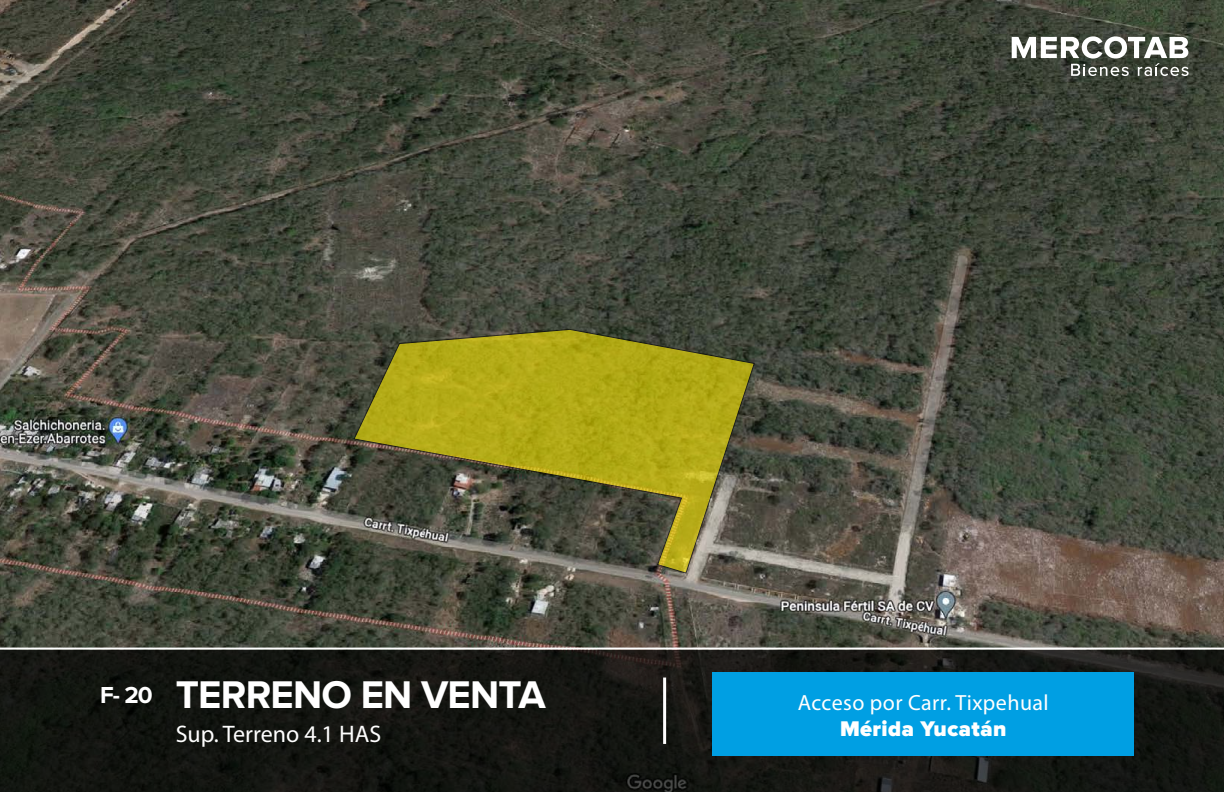
<style>
.page{position:relative;width:1224px;height:792px;background:#fff}
.page>*{position:absolute;margin:0;border:0;box-sizing:border-box;transform-origin:0 0}
.t1{font:700 40px "Proxima Nova";letter-spacing:-.02em;color:#fff}
.t2{font:24px "Myriad Pro";color:#fff}
.t3{font:700 24px "Proxima Nova";color:#fff}
.t4{font:22px "Myriad Pro";letter-spacing:.02em;color:#fff}
.t5{font:900 22px "Proxima Nova";letter-spacing:.02em;color:#fff}
</style>
<div class="page">
<img style="left:0;top:0;width:1224px;height:648px">
<svg style="left:1012px;top:36px;width:177px;height:40px"></svg>
<svg style="left:0;top:650px;width:1224px;height:142px;background:#151612"></svg>
<hr style="left:663px;top:678px;width:3px;height:66px;background:#fff">
<div style="left:713px;top:672px;width:421px;height:84px;background:#009fe3"></div>
<svg style="left:353px;top:328px;width:403px;height:246px;background:#807b2d"></svg>
<p class="t3" style="left:100px;top:681px;width:54px">F- 20</p>
<h1 class="t1" style="left:176px;top:672px;width:371px">TERRENO EN VENTA</h1>
<p class="t2" style="left:176px;top:719px;width:207px">Sup. Terreno 4.1 HAS</p>
<p class="t4" style="left:798px;top:689px;width:253px">Acceso por Carr. Tixpehual</p>
<p class="t5" style="left:840px;top:716px;width:168px">Mérida Yucatán</p>
</div>
